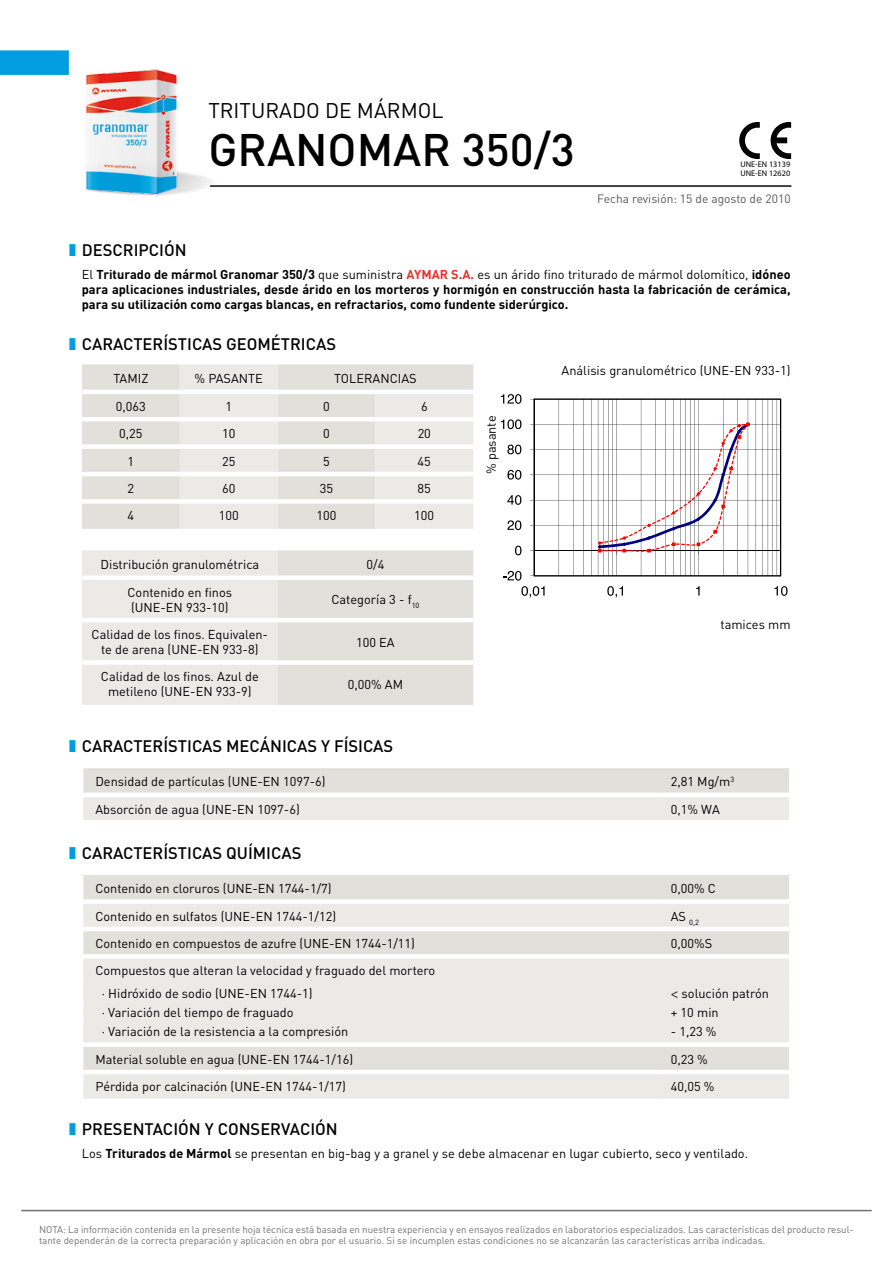
<style>
.page{position:relative;width:893px;height:1263px;background:#fff}
.page>*{position:absolute;margin:0;border:0;box-sizing:border-box;transform-origin:0 0}
.t1{font:500 45px "DIN";color:#000}
.t2{font:21px "DIN";color:#000}
.t3{font:500 16.5px "DIN";color:#000}
.t4{font:12.75px/15px "DIN";color:#000;text-align:center}
.t5{font:700 12.75px/15px "DIN";color:#000;text-align:justify}
.t6{font:12px "DIN";color:#58585a}
.t7{font:9.75px/11.2px "DIN";color:#707172}
.t8{font:8.25px "Myriad Pro";color:#000}
.t9{font:7.5px "DIN";color:#000}
.s1{font-weight:400}
.s2{color:#e5352c}
.s3{font-family:"Myriad Pro"}
.s4{font-weight:700}
</style>
<div class="page">
<hr style="left:210px;top:185px;width:581px;height:2px;background:#000">
<svg style="left:0;top:50px;width:69px;height:25px;background:#05a0e0"></svg>
<img style="left:188px;top:173px;width:34px;height:19px">
<img style="left:85px;top:69px;width:103px;height:127px">
<div style="left:82px;top:364px;width:98px;height:165px;background:#e2e0db"></div>
<svg style="left:180px;top:364px;width:293px;height:165px;background:#e8e6e2"></svg>
<hr style="left:82px;top:390px;width:98px;height:4px;background:#fff">
<hr style="left:180px;top:390px;width:98px;height:4px;background:#fff">
<hr style="left:278px;top:390px;width:97px;height:4px;background:#fff">
<hr style="left:375px;top:390px;width:98px;height:4px;background:#fff">
<hr style="left:82px;top:417px;width:98px;height:4px;background:#fff">
<hr style="left:180px;top:417px;width:98px;height:4px;background:#fff">
<hr style="left:278px;top:417px;width:97px;height:4px;background:#fff">
<hr style="left:375px;top:417px;width:98px;height:4px;background:#fff">
<div style="left:82px;top:444px;width:98px;height:5px;background:#fff"></div>
<div style="left:180px;top:444px;width:98px;height:5px;background:#fff"></div>
<div style="left:278px;top:444px;width:97px;height:5px;background:#fff"></div>
<div style="left:375px;top:444px;width:98px;height:5px;background:#fff"></div>
<hr style="left:82px;top:472px;width:98px;height:4px;background:#fff">
<hr style="left:180px;top:472px;width:98px;height:4px;background:#fff">
<hr style="left:278px;top:472px;width:97px;height:4px;background:#fff">
<hr style="left:375px;top:472px;width:98px;height:4px;background:#fff">
<div style="left:82px;top:499px;width:98px;height:5px;background:#fff"></div>
<div style="left:180px;top:499px;width:98px;height:5px;background:#fff"></div>
<div style="left:278px;top:499px;width:97px;height:5px;background:#fff"></div>
<div style="left:375px;top:499px;width:98px;height:5px;background:#fff"></div>
<svg style="left:82px;top:550px;width:391px;height:155px;background:#e7e5e1"></svg>
<div style="left:82px;top:575px;width:196px;height:5px;background:#fff"></div>
<div style="left:278px;top:575px;width:195px;height:5px;background:#fff"></div>
<hr style="left:82px;top:618px;width:196px;height:4px;background:#fff">
<hr style="left:278px;top:618px;width:195px;height:4px;background:#fff">
<div style="left:82px;top:660px;width:196px;height:5px;background:#fff"></div>
<div style="left:278px;top:660px;width:195px;height:5px;background:#fff"></div>
<svg style="left:501px;top:394px;width:286px;height:204px"></svg>
<svg style="left:83px;top:768px;width:706px;height:52px;background:#e9e7e3"></svg>
<div style="left:83px;top:875px;width:706px;height:24px;background:#e2e0db"></div>
<svg style="left:83px;top:904px;width:706px;height:195px;background:#e9e7e4"></svg>
<hr style="left:83px;top:927px;width:575px;height:4px;background:#fff">
<hr style="left:658px;top:927px;width:131px;height:4px;background:#fff">
<div style="left:83px;top:954px;width:575px;height:5px;background:#fff"></div>
<div style="left:658px;top:954px;width:131px;height:5px;background:#fff"></div>
<div style="left:83px;top:1042px;width:575px;height:5px;background:#fff"></div>
<div style="left:658px;top:1042px;width:131px;height:5px;background:#fff"></div>
<hr style="left:83px;top:1070px;width:575px;height:4px;background:#fff">
<hr style="left:658px;top:1070px;width:131px;height:4px;background:#fff">
<svg style="left:739px;top:122px;width:21px;height:37px"></svg>
<svg style="left:771px;top:122px;width:20px;height:37px"></svg>
<hr style="left:21px;top:1210px;width:851px;height:1px;background:#707172">
<p class="t2" style="left:208px;top:97px;width:237px">TRITURADO DE MÁRMOL</p>
<p class="t1" style="left:208px;top:121px;width:368px">GRANOMAR 350/3</p>
<p class="t8" style="left:740px;top:160px;width:51px">UNE-EN 13139</p>
<p class="t8" style="left:740px;top:169px;width:51px">UNE-EN 12620</p>
<p class="t6" style="left:597px;top:191px;width:195px">Fecha revisión: 15 de agosto de 2010</p>
<p class="t3" style="left:82px;top:239px;width:106px">DESCRIPCIÓN</p>
<p class="t5" style="left:82px;top:267px;width:710px"><span class="s1">El</span> Triturado de mármol Granomar 350/3 <span class="s1">que suministra</span> <span class="s2">AYMAR S.A.</span> <span class="s1">es un árido fino triturado de mármol dolomítico,</span> idóneo para aplicaciones industriales, desde árido en los morteros y hormigón en construcción hasta la fabricación de cerámica, para su utilización como cargas blancas, en refractarios, como fundente siderúrgico.</p>
<p class="t3" style="left:82px;top:333px;width:256px">CARACTERÍSTICAS GEOMÉTRICAS</p>
<p class="t4" style="left:113px;top:371px;width:37px">TAMIZ</p>
<p class="t4" style="left:195px;top:371px;width:70px">% PASANTE</p>
<p class="t4" style="left:334px;top:371px;width:84px">TOLERANCIAS</p>
<p class="t4" style="left:116px;top:398px;width:31px">0,063</p>
<p class="t4" style="left:225px;top:398px;width:8px">1</p>
<p class="t4" style="left:323px;top:398px;width:8px">0</p>
<p class="t4" style="left:421px;top:398px;width:8px">6</p>
<p class="t4" style="left:119px;top:426px;width:25px">0,25</p>
<p class="t4" style="left:222px;top:426px;width:15px">10</p>
<p class="t4" style="left:323px;top:426px;width:8px">0</p>
<p class="t4" style="left:418px;top:426px;width:15px">20</p>
<p class="t4" style="left:128px;top:453px;width:8px">1</p>
<p class="t4" style="left:222px;top:453px;width:15px">25</p>
<p class="t4" style="left:323px;top:453px;width:8px">5</p>
<p class="t4" style="left:418px;top:453px;width:15px">45</p>
<p class="t4" style="left:128px;top:480px;width:8px">2</p>
<p class="t4" style="left:222px;top:480px;width:15px">60</p>
<p class="t4" style="left:320px;top:480px;width:15px">35</p>
<p class="t4" style="left:418px;top:480px;width:15px">85</p>
<p class="t4" style="left:128px;top:508px;width:8px">4</p>
<p class="t4" style="left:219px;top:508px;width:21px">100</p>
<p class="t4" style="left:316px;top:508px;width:21px">100</p>
<p class="t4" style="left:414px;top:508px;width:21px">100</p>
<p class="t4" style="left:101px;top:557px;width:160px">Distribución granulométrica</p>
<p class="t4" style="left:366px;top:557px;width:19px">0/4</p>
<p class="t4" style="left:127px;top:584px;width:106px;text-align:left">Contenido en finos (UNE-EN 933-10)</p>
<p class="t4" style="left:331px;top:592px;width:90px">Categoría 3 - f<sub>10</sub></p>
<p class="t4" style="left:92px;top:627px;width:178px">Calidad de los finos. Equivalen&shy;te de arena (UNE-EN 933-8)</p>
<p class="t4" style="left:356px;top:634px;width:40px">100 EA</p>
<p class="t4" style="left:101px;top:669px;width:159px">Calidad de los finos. Azul de metileno (UNE-EN 933-9)</p>
<p class="t4" style="left:348px;top:677px;width:57px">0,00% AM</p>
<p class="t4" style="left:562px;top:362px;width:230px">Análisis granulométrico (UNE-EN 933-1)</p>
<p class="t4" style="left:483px;top:474px;width:60px;rotate:-90deg">% pasante</p>
<p class="t4" style="left:721px;top:616px;width:71px">tamices mm</p>
<p class="t3" style="left:82px;top:736px;width:313px">CARACTERÍSTICAS MECÁNICAS Y FÍSICAS</p>
<p class="t4" style="left:95px;top:774px;width:232px">Densidad de partículas (UNE-EN 1097-6)</p>
<p class="t4" style="left:671px;top:774px;width:65px">2,81 Mg/m<sup>3</sup></p>
<p class="t4" style="left:95px;top:801px;width:206px">Absorción de agua (UNE-EN 1097-6)</p>
<p class="t4" style="left:671px;top:801px;width:51px">0,1% WA</p>
<p class="t3" style="left:82px;top:842px;width:221px">CARACTERÍSTICAS QUÍMICAS</p>
<p class="t4" style="left:95px;top:881px;width:238px">Contenido en cloruros (UNE-EN 1744-1/7)</p>
<p class="t4" style="left:671px;top:881px;width:47px">0,00% C</p>
<p class="t4" style="left:95px;top:908px;width:242px">Contenido en sulfatos (UNE-EN 1744-1/12)</p>
<p class="t9" style="left:671px;top:917px;width:30px"><sup>AS</sup> 0,2</p>
<p class="t4" style="left:95px;top:935px;width:321px">Contenido en compuestos de azufre (UNE-EN 1744-1/11)</p>
<p class="t4" style="left:671px;top:935px;width:43px">0,00%S</p>
<p class="t4" style="left:95px;top:963px;width:341px">Compuestos que alteran la velocidad y fraguado del mortero</p>
<p class="t4" style="left:102px;top:986px;width:213px">· Hidróxido de sodio (UNE-EN 1744-1)</p>
<p class="t4" style="left:671px;top:986px;width:100px"><span class="s3">&lt;</span> solución patrón</p>
<p class="t4" style="left:102px;top:1005px;width:193px">· Variación del tiempo de fraguado</p>
<p class="t4" style="left:671px;top:1005px;width:49px">+ 10 min</p>
<p class="t4" style="left:102px;top:1024px;width:248px">· Variación de la resistencia a la compresión</p>
<p class="t4" style="left:671px;top:1024px;width:47px">- 1,23 %</p>
<p class="t4" style="left:95px;top:1051px;width:259px">Material soluble en agua (UNE-EN 1744-1/16)</p>
<p class="t4" style="left:671px;top:1051px;width:39px">0,23 %</p>
<p class="t4" style="left:95px;top:1078px;width:252px">Pérdida por calcinación (UNE-EN 1744-1/17)</p>
<p class="t4" style="left:671px;top:1078px;width:45px">40,05 %</p>
<p class="t3" style="left:82px;top:1118px;width:257px">PRESENTACIÓN Y CONSERVACIÓN</p>
<p class="t4" style="left:82px;top:1146px;width:668px">Los <span class="s4">Triturados de Mármol</span> se presentan en big-bag y a granel y se debe almacenar en lugar cubierto, seco y ventilado.</p>
<p class="t7" style="left:39px;top:1223px;width:816px">NOTA: La información contenida en la presente hoja técnica está basada en nuestra experiencia y en ensayos realizados en laboratorios especializados. Las características del producto resul&shy;tante dependerán de la correcta preparación y aplicación en obra por el usuario. Si se incumplen estas condiciones no se alcanzarán las características arriba indicadas.</p>
</div>
